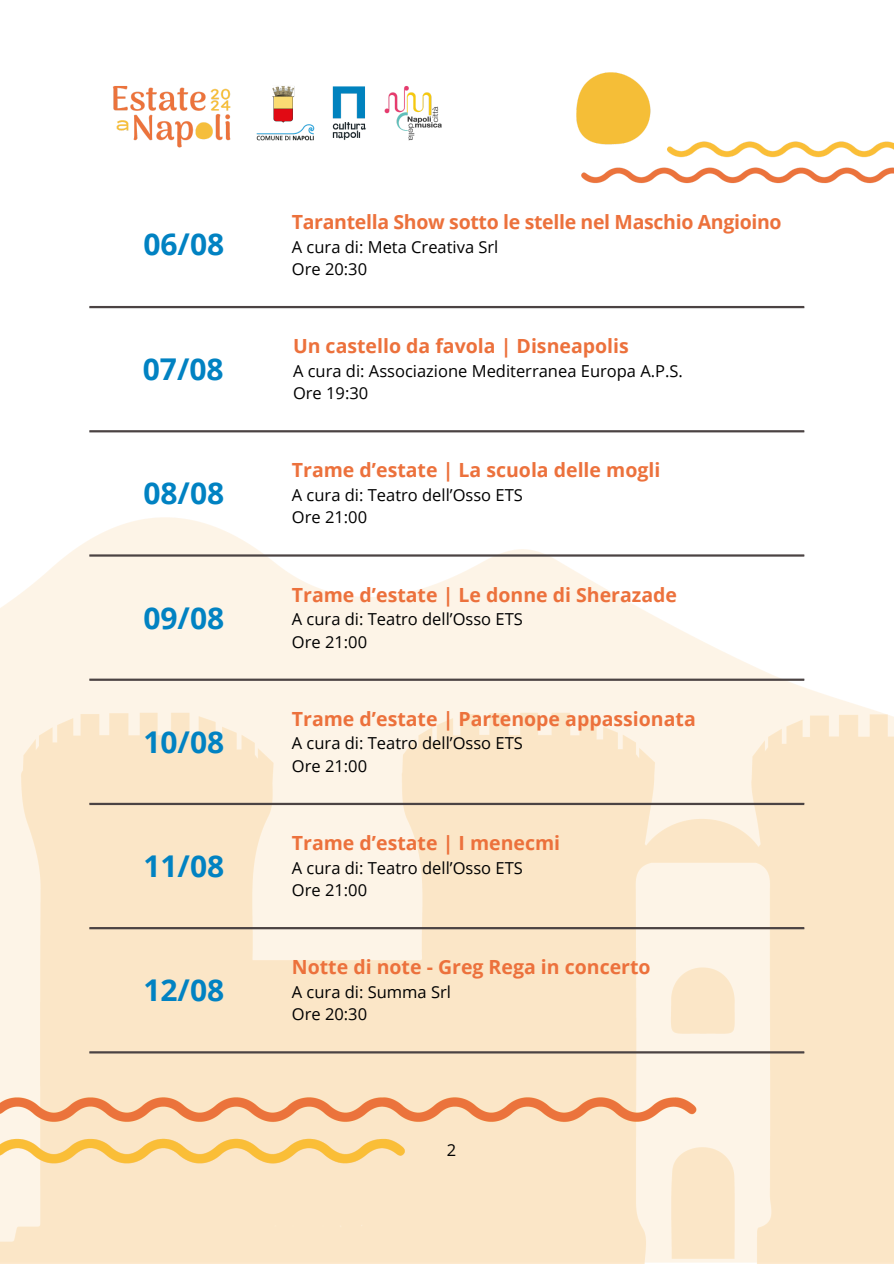
<style>
.page{position:relative;width:894px;height:1264px;background:#fff}
.page>*{position:absolute;margin:0;border:0;box-sizing:border-box;transform-origin:0 0}
.t1{font:700 30px "Open Sans";color:#0182c2}
.t2{font:700 19.5px "Open Sans";color:#ec713c}
.t3{font:16.5px/22.5px "Open Sans";color:#000}
</style>
<div class="page">
<img style="left:0;top:72px;width:893px;height:1191px">
<hr style="left:277px;top:308px;width:2px;height:122px;background:#fff">
<hr style="left:89px;top:306px;width:715px;height:2px;background:#4b4343">
<hr style="left:89px;top:430px;width:715px;height:2px;background:#4b4343">
<hr style="left:89px;top:554px;width:715px;height:2px;background:#4b4343">
<hr style="left:89px;top:678px;width:715px;height:3px;background:#4b4343">
<hr style="left:89px;top:802px;width:715px;height:3px;background:#4b4343">
<hr style="left:89px;top:927px;width:715px;height:2px;background:#4b4343">
<hr style="left:89px;top:1051px;width:715px;height:2px;background:#4b4343">
<p class="t1" style="left:143px;top:223px;width:82px">06/08</p>
<p class="t1" style="left:143px;top:348px;width:82px">07/08</p>
<p class="t1" style="left:143px;top:472px;width:82px">08/08</p>
<p class="t1" style="left:143px;top:596px;width:82px">09/08</p>
<p class="t1" style="left:143px;top:720px;width:82px">10/08</p>
<p class="t1" style="left:143px;top:845px;width:82px">11/08</p>
<p class="t1" style="left:143px;top:969px;width:82px">12/08</p>
<p class="t2" style="left:292px;top:208px;width:491px">Tarantella Show sotto le stelle nel Maschio Angioino</p>
<p class="t3" style="left:292px;top:235px;width:208px">A cura di: Meta Creativa Srl</p>
<p class="t3" style="left:292px;top:257px;width:77px">Ore 20:30</p>
<p class="t2" style="left:293px;top:332px;width:337px">Un castello da favola | Disneapolis</p>
<p class="t3" style="left:293px;top:359px;width:391px">A cura di: Associazione Mediterranea Europa A.P.S.</p>
<p class="t3" style="left:293px;top:381px;width:77px">Ore 19:30</p>
<p class="t2" style="left:292px;top:456px;width:370px">Trame d’estate | La scuola delle mogli</p>
<p class="t3" style="left:292px;top:483px;width:232px">A cura di: Teatro dell’Osso ETS</p>
<p class="t3" style="left:292px;top:506px;width:77px">Ore 21:00</p>
<p class="t2" style="left:292px;top:580px;width:386px">Trame d’estate | Le donne di Sherazade</p>
<p class="t3" style="left:292px;top:607px;width:232px">A cura di: Teatro dell’Osso ETS<br>Ore 21:00</p>
<p class="t2" style="left:292px;top:705px;width:405px">Trame d’estate | Partenope appassionata</p>
<p class="t3" style="left:292px;top:731px;width:232px">A cura di: Teatro dell’Osso ETS</p>
<p class="t3" style="left:292px;top:754px;width:77px">Ore 21:00</p>
<p class="t2" style="left:292px;top:829px;width:270px">Trame d’estate | I menecmi</p>
<p class="t3" style="left:292px;top:856px;width:232px">A cura di: Teatro dell’Osso ETS</p>
<p class="t3" style="left:292px;top:878px;width:77px">Ore 21:00</p>
<p class="t2" style="left:292px;top:953px;width:360px">Notte di note - Greg Rega in concerto</p>
<p class="t3" style="left:292px;top:980px;width:161px">A cura di: Summa Srl</p>
<p class="t3" style="left:292px;top:1002px;width:77px">Ore 20:30</p>
<p class="t3" style="left:446px;top:1138px;width:11px">2</p>
</div>
